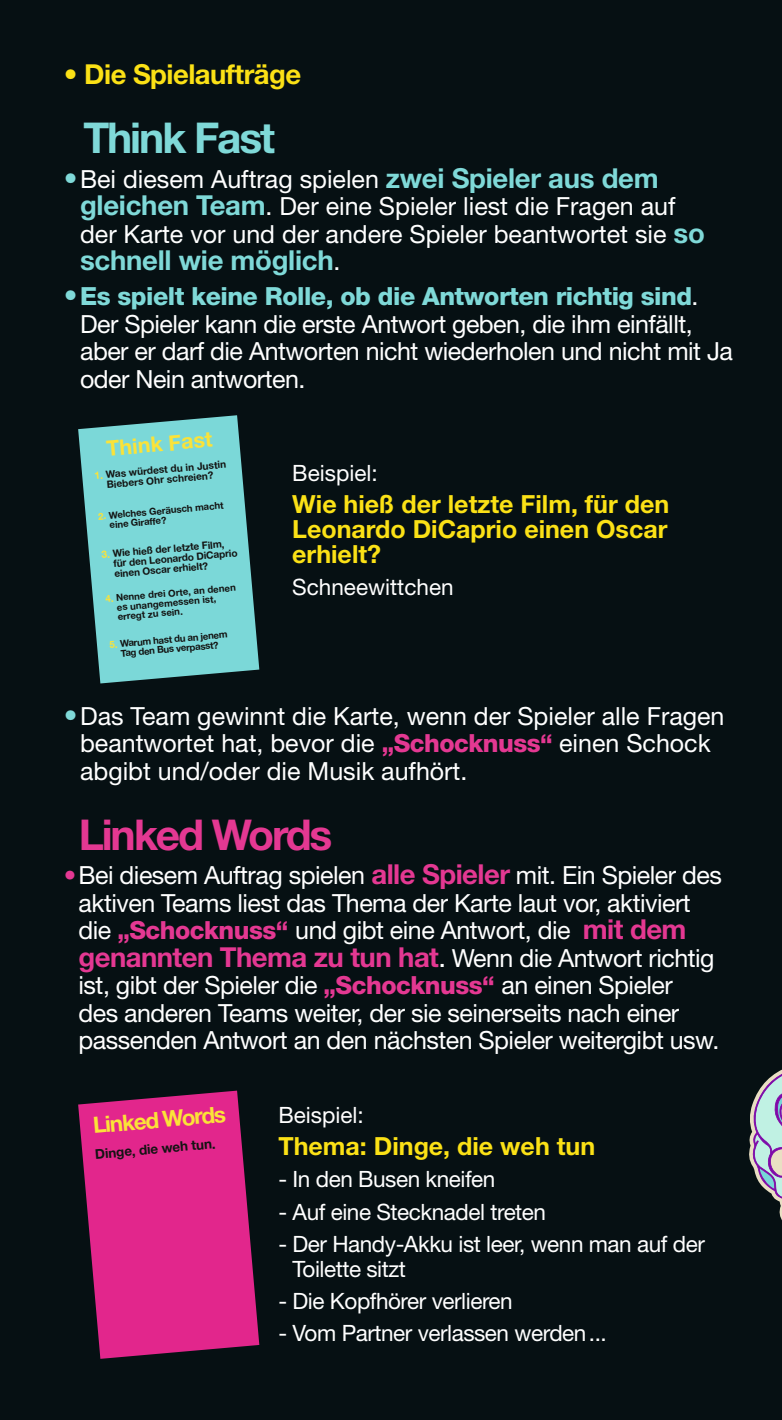
<style>
.page{position:relative;width:782px;height:1420px;background:#fff}
.page>*{position:absolute;margin:0;border:0;box-sizing:border-box;transform-origin:0 0}
.t1{font:700 42.5px "Helvetica Neue LT Std";letter-spacing:-.05em;color:#e43892}
.t2{font:700 42.5px "Helvetica Neue LT Std";letter-spacing:-.05em;color:#7fd9d8}
.t3{font:700 27.5px "Helvetica Neue LT Std";letter-spacing:-.02em;color:#e43892}
.t4{font:700 27.5px "Helvetica Neue LT Std";letter-spacing:-.01em;color:#7fd9d8}
.t5{font:700 27.5px "Helvetica Neue LT Std";letter-spacing:-.02em;color:#fbe116}
.t6{font:25px/27.5px "Helvetica Neue LT Std";letter-spacing:-.02em;color:#fff}
.t7{font:25px/27.5px "Helvetica Neue LT Std";color:#fff}
.t8{font:700 25px/25px "Helvetica Neue LT Std";color:#fbe116;text-align:justify}
.t9{font:22.5px/25px "Helvetica Neue LT Std";letter-spacing:-.02em;color:#fff}
.t10{font:22.5px "Helvetica Neue LT Std";color:#fff}
.t11{font:700 22.5px "Helvetica Neue LT Std";color:#fbe338}
.t12{font:700 21.5px "Helvetica Neue LT Std";color:#fbe338}
.t13{font:700 13.5px "Helvetica Neue LT Std";color:#131413}
.t14{font:700 10.25px/10.2px "Helvetica Neue LT Std";color:#131413}
.t15{font:700 9.5px/9.5px "Helvetica Neue LT Std";color:#131413}
.s1{font-weight:700;font-size:27.5px;color:#7fd9d8}
.s2{font-weight:400;font-size:25px;color:#fff}
.s3{font-weight:800;color:#7fd9d8}
.s4{color:#fbe338}
.s5{font-weight:800;color:#e43892}
.s6{color:#e43892}
.s7{font-weight:700;font-size:27.5px;color:#e43892}
.s8{font-weight:400;color:#fff}
</style>
<div class="page">
<div style="left:0;top:0;width:782px;height:1419px;background:#061013"></div>
<svg style="left:749px;top:1069px;width:33px;height:151px"></svg>
<svg style="left:78px;top:415px;width:181px;height:268px;fill:#7bd8d8"></svg>
<svg style="left:78px;top:1090px;width:181px;height:268px;fill:#e2268c"></svg>
<p class="t5" style="left:64px;top:57px;width:239px">• Die Spielaufträge</p>
<h1 class="t2" style="left:83px;top:112px;width:193px">Think Fast</h1>
<p class="t7" style="left:80px;top:165px;width:626px;text-indent:-16px"><span class="s1">•</span>Bei diesem Auftrag spielen <span class="s1">zwei Spieler aus dem gleichen Team</span>. Der eine Spieler liest die Fragen auf der Karte vor und der andere Spieler beantwortet sie <span class="s1">so</span></p>
<p class="t4" style="left:80px;top:243px;width:262px">schnell wie möglich<span class="s2">.</span></p>
<p class="t6" style="left:80px;top:282px;width:654px;text-indent:-16px"><span class="s1">•</span><span class="s3">Es spielt keine Rolle, ob die Antworten richtig sind</span>.<br>Der Spieler kann die erste Antwort geben, die ihm einfällt, aber er darf die Antworten nicht wiederholen und nicht mit Ja oder Nein antworten.</p>
<p class="t12" style="left:105px;top:435px;width:108px;rotate:-5deg">Think Fast</p>
<p class="t14" style="left:94px;top:470px;width:134px;text-align:center;rotate:-5deg"><span class="s4">1.</span> Was würdest du in Justin<br>Biebers Ohr schreien?</p>
<p class="t15" style="left:108px;top:510px;width:116px;text-indent:-11px;rotate:-5deg"><span class="s4">2.</span> Welches Geräusch macht eine Giraffe?</p>
<p class="t14" style="left:112px;top:548px;width:126px;text-indent:-11px;rotate:-5deg"><span class="s4">3.</span> Wie hieß der letzte Film, für den Leonardo DiCaprio einen Oscar erhielt?</p>
<p class="t15" style="left:116px;top:592px;width:122px;text-indent:-11px;rotate:-5deg"><span class="s4">4.</span> Nenne drei Orte, an denen es unangemessen ist, erregt zu sein.</p>
<p class="t15" style="left:109px;top:639px;width:120px;text-align:center;rotate:-5deg"><span class="s4">5.</span> Warum hast du an jenem<br>Tag den Bus verpasst?</p>
<p class="t10" style="left:292px;top:459px;width:87px">Beispiel:</p>
<p class="t8" style="left:292px;top:491px;width:378px">Wie hieß der letzte Film, für den Leonardo DiCaprio einen Oscar erhielt?</p>
<p class="t10" style="left:292px;top:573px;width:163px">Schneewittchen</p>
<p class="t7" style="left:80px;top:701px;width:646px;text-indent:-16px"><span class="s1">•</span>Das Team gewinnt die Karte, wenn der Spieler alle Fragen beantwortet hat, bevor die <span class="s5">„Schocknuss“</span> einen Schock abgibt und/oder die Musik aufhört.</p>
<h1 class="t1" style="left:79px;top:808px;width:255px">Linked Words</h1>
<p class="t6" style="left:79px;top:861px;width:644px;text-indent:-15px"><span class="s6">•</span>Bei diesem Auftrag spielen <span class="s7">alle Spieler</span> mit. Ein Spieler des aktiven Teams liest das Thema der Karte laut vor, aktiviert die <span class="s5">„Schocknuss“</span> und gibt eine Antwort, die <span class="s7">mit dem</span></p>
<p class="t3" style="left:79px;top:939px;width:637px">genannten Thema zu tun hat<span class="s8">.</span> <span class="s2">Wenn die Antwort richtig</span></p>
<p class="t6" style="left:79px;top:971px;width:642px">ist, gibt der Spieler die <span class="s5">„Schocknuss“</span> an einen Spieler<br>des anderen Teams weiter, der sie seinerseits nach einer passenden Antwort an den nächsten Spieler weitergibt usw.</p>
<p class="t11" style="left:92px;top:1111px;width:135px;rotate:-5deg">Linked Words</p>
<p class="t13" style="left:94px;top:1145px;width:122px;rotate:-5deg">Dinge, die weh tun.</p>
<p class="t10" style="left:278px;top:1101px;width:87px">Beispiel:</p>
<p class="t8" style="left:278px;top:1133px;width:318px">Thema: Dinge, die weh tun</p>
<p class="t9" style="left:278px;top:1166px;width:218px">- In den Busen kneifen</p>
<p class="t9" style="left:278px;top:1198px;width:269px">- Auf eine Stecknadel treten</p>
<p class="t9" style="left:292px;top:1230px;width:414px;text-indent:-14px">- Der Handy-Akku ist leer, wenn man auf der<br>Toilette sitzt</p>
<p class="t9" style="left:278px;top:1287px;width:236px">- Die Kopfhörer verlieren</p>
<p class="t9" style="left:278px;top:1319px;width:330px">- Vom Partner verlassen werden ...</p>
</div>
